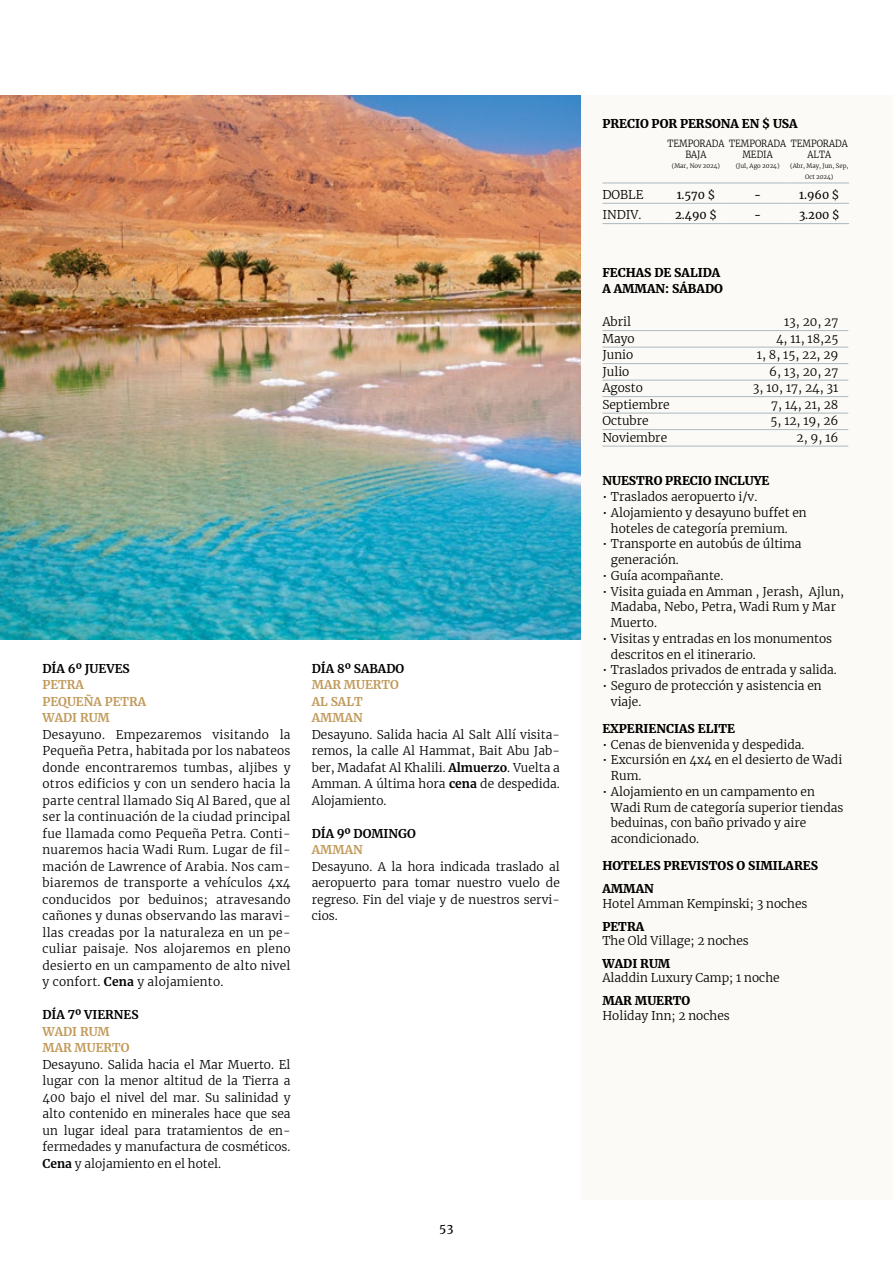
<style>
.page{position:relative;width:893px;height:1263px;background:#fff}
.page>*{position:absolute;margin:0;border:0;box-sizing:border-box;transform-origin:0 0}
.t1{font:300 12px/16.5px "Merriweather";color:#000}
.t2{font:900 12px/16.5px "Merriweather";color:#000}
.t3{font:700 12px/16.5px "Merriweather";color:#c19a5a}
.t4{font:700 12px "Merriweather";color:#000}
.t5{font:12px "Merriweather";color:#000}
.t6{font:11.25px "Merriweather";color:#000}
.t7{font:300 9.75px/10.5px "Merriweather";color:#000;text-align:center;scale:.9 1}
.t8{font:300 6px/10.5px "Merriweather";color:#000;text-align:center}
.s1{font-weight:700}
</style>
<div class="page">
<img style="left:0;top:95px;width:581px;height:545px">
<div style="left:581px;top:95px;width:312px;height:1104px;background:#fcfaf6"></div>
<hr style="left:602px;top:330px;width:246px;height:1px;background:#acb9c1">
<hr style="left:602px;top:347px;width:246px;height:1px;background:#acb9c1">
<hr style="left:602px;top:363px;width:246px;height:1px;background:#acb9c1">
<hr style="left:602px;top:380px;width:246px;height:1px;background:#acb9c1">
<hr style="left:602px;top:396px;width:246px;height:1px;background:#acb9c1">
<hr style="left:602px;top:413px;width:246px;height:1px;background:#acb9c1">
<hr style="left:602px;top:429px;width:246px;height:1px;background:#acb9c1">
<hr style="left:602px;top:446px;width:246px;height:1px;background:#acb9c1">
<hr style="left:602px;top:183px;width:64px;height:1px;background:#acb9c1">
<hr style="left:666px;top:183px;width:60px;height:1px;background:#acb9c1">
<hr style="left:726px;top:183px;width:63px;height:1px;background:#acb9c1">
<hr style="left:789px;top:183px;width:60px;height:1px;background:#acb9c1">
<hr style="left:602px;top:203px;width:64px;height:1px;background:#acb9c1">
<hr style="left:666px;top:203px;width:60px;height:1px;background:#acb9c1">
<hr style="left:726px;top:203px;width:63px;height:1px;background:#acb9c1">
<hr style="left:789px;top:203px;width:60px;height:1px;background:#acb9c1">
<hr style="left:602px;top:223px;width:64px;height:1px;background:#acb9c1">
<hr style="left:666px;top:223px;width:60px;height:1px;background:#acb9c1">
<hr style="left:726px;top:223px;width:63px;height:1px;background:#acb9c1">
<hr style="left:789px;top:223px;width:60px;height:1px;background:#acb9c1">
<p class="t4" style="left:43px;top:660px;width:89px">DÍA 6º JUEVES</p>
<p class="t3" style="left:43px;top:676px;width:105px">PETRA<br>PEQUEÑA PETRA<br>WADI RUM</p>
<p class="t1" style="left:43px;top:726px;width:250px;text-align:justify">Desayuno. Empezaremos visitando la Pequeña Petra, habitada por los nabateos donde encontraremos tumbas, aljibes y otros edificios y con un sendero hacia la parte central llamado Siq Al Bared, que al ser la continuación de la ciudad principal fue llamada como Pequeña Petra. Conti&shy;nuaremos hacia Wadi Rum. Lugar de fil&shy;mación de Lawrence of Arabia. Nos cam&shy;biaremos de transporte a vehículos 4x4 conducidos por beduinos; atravesando cañones y dunas observando las maravi&shy;llas creadas por la naturaleza en un pe&shy;culiar paisaje. Nos alojaremos en pleno desierto en un campamento de alto nivel y confort. <span class="s1">Cena</span> y alojamiento.</p>
<p class="t4" style="left:43px;top:1006px;width:98px">DÍA 7º VIERNES</p>
<p class="t3" style="left:43px;top:1023px;width:89px">WADI RUM<br>MAR MUERTO</p>
<p class="t1" style="left:43px;top:1056px;width:250px;text-align:justify">Desayuno. Salida hacia el Mar Muerto. El lugar con la menor altitud de la Tierra a 400 bajo el nivel del mar. Su salinidad y alto contenido en minerales hace que sea un lugar ideal para tratamientos de en&shy;fermedades y manufactura de cosméticos.<br><span class="s1">Cena</span> y alojamiento en el hotel.</p>
<p class="t4" style="left:312px;top:660px;width:94px">DÍA 8º SABADO</p>
<p class="t3" style="left:312px;top:676px;width:89px">MAR MUERTO<br>AL SALT<br>AMMAN</p>
<p class="t1" style="left:312px;top:726px;width:250px;text-align:justify">Desayuno. Salida hacia Al Salt Allí visita&shy;remos, la calle Al Hammat, Bait Abu Jab&shy;ber, Madafat Al Khalili. <span class="s1">Almuerzo</span>. Vuelta a Amman. A última hora <span class="s1">cena</span> de despedida.<br>Alojamiento.</p>
<p class="t4" style="left:312px;top:825px;width:106px">DÍA 9º DOMINGO</p>
<p class="t3" style="left:312px;top:841px;width:52px">AMMAN</p>
<p class="t1" style="left:312px;top:858px;width:250px;text-align:justify">Desayuno. A la hora indicada traslado al aeropuerto para tomar nuestro vuelo de regreso. Fin del viaje y de nuestros servi&shy;cios.</p>
<p class="t5" style="left:439px;top:1221px;width:16px">53</p>
<p class="t2" style="left:602px;top:115px;width:197px">PRECIO POR PERSONA EN $ USA</p>
<p class="t7" style="left:667px;top:138px;width:65px">TEMPORADA<br>BAJA</p>
<p class="t8" style="left:672px;top:161px;width:50px">(Mar, Nov 2024)</p>
<p class="t7" style="left:729px;top:138px;width:65px">TEMPORADA<br>MEDIA</p>
<p class="t8" style="left:736px;top:161px;width:45px">(Jul, Ago 2024)</p>
<p class="t7" style="left:791px;top:138px;width:65px">TEMPORADA<br>ALTA</p>
<p class="t8" style="left:790px;top:161px;width:60px">(Abr, May, Jun, Sep,<br>Oct 2024)</p>
<p class="t1" style="left:602px;top:186px;width:43px">DOBLE</p>
<p class="t6" style="left:677px;top:187px;width:40px">1.570 $</p>
<p class="t6" style="left:754px;top:187px;width:9px">-</p>
<p class="t6" style="left:799px;top:187px;width:42px">1.960 $</p>
<p class="t1" style="left:602px;top:206px;width:41px">INDIV.</p>
<p class="t6" style="left:675px;top:207px;width:43px">2.490 $</p>
<p class="t6" style="left:754px;top:207px;width:9px">-</p>
<p class="t6" style="left:799px;top:207px;width:42px">3.200 $</p>
<p class="t2" style="left:602px;top:264px;width:122px">FECHAS DE SALIDA<br>A AMMAN: SÁBADO</p>
<p class="t1" style="left:602px;top:313px;width:30px">Abril</p>
<p class="t1" style="left:784px;top:313px;width:56px">13, 20, 27</p>
<p class="t1" style="left:602px;top:330px;width:34px">Mayo</p>
<p class="t1" style="left:776px;top:330px;width:64px">4, 11, 18,25</p>
<p class="t1" style="left:602px;top:346px;width:32px">Junio</p>
<p class="t1" style="left:757px;top:346px;width:83px">1, 8, 15, 22, 29</p>
<p class="t1" style="left:602px;top:363px;width:29px">Julio</p>
<p class="t1" style="left:769px;top:363px;width:71px">6, 13, 20, 27</p>
<p class="t1" style="left:602px;top:379px;width:42px">Agosto</p>
<p class="t1" style="left:753px;top:379px;width:87px">3, 10, 17, 24, 31</p>
<p class="t1" style="left:602px;top:396px;width:69px">Septiembre</p>
<p class="t1" style="left:771px;top:396px;width:69px">7, 14, 21, 28</p>
<p class="t1" style="left:602px;top:412px;width:48px">Octubre</p>
<p class="t1" style="left:770px;top:412px;width:69px">5, 12, 19, 26</p>
<p class="t1" style="left:602px;top:429px;width:66px">Noviembre</p>
<p class="t1" style="left:797px;top:429px;width:43px">2, 9, 16</p>
<p class="t2" style="left:602px;top:472px;width:169px">NUESTRO PRECIO INCLUYE</p>
<p class="t1" style="left:602px;top:488px;width:156px">• Traslados aeropuerto i/v.</p>
<p class="t1" style="left:611px;top:504px;width:197px;line-height:15.8px;text-indent:-9px">• Alojamiento y desayuno buffet en hoteles de categoría premium.</p>
<p class="t1" style="left:611px;top:536px;width:192px;line-height:15.8px;text-indent:-9px">• Transporte en autobús de última generación.</p>
<p class="t1" style="left:602px;top:567px;width:122px">• Guía acompañante.</p>
<p class="t1" style="left:611px;top:583px;width:235px;line-height:15.8px;text-indent:-9px">• Visita guiada en Amman , Jerash, Ajlun,<br>Madaba, Nebo, Petra, Wadi Rum y Mar<br>Muerto.</p>
<p class="t1" style="left:611px;top:630px;width:223px;line-height:15.8px;text-indent:-9px">• Visitas y entradas en los monumentos descritos en el itinerario.</p>
<p class="t1" style="left:602px;top:661px;width:236px">• Traslados privados de entrada y salida.</p>
<p class="t1" style="left:611px;top:677px;width:212px;line-height:15.8px;text-indent:-9px">• Seguro de protección y asistencia en viaje.</p>
<p class="t2" style="left:602px;top:720px;width:134px">EXPERIENCIAS ELITE</p>
<p class="t1" style="left:602px;top:736px;width:204px">• Cenas de bienvenida y despedida.</p>
<p class="t1" style="left:611px;top:752px;width:233px;line-height:15.8px;text-indent:-9px">• Excursión en 4x4 en el desierto de Wadi<br>Rum.</p>
<p class="t1" style="left:611px;top:783px;width:234px;line-height:15.8px;text-indent:-9px">• Alojamiento en un campamento en<br>Wadi Rum de categoría superior tiendas beduinas, con baño privado y aire acondicionado.</p>
<p class="t2" style="left:602px;top:854px;width:217px;line-height:23px">HOTELES PREVISTOS O SIMILARES<br>AMMAN</p>
<p class="t1" style="left:602px;top:895px;width:207px">Hotel Amman Kempinski; 3 noches</p>
<p class="t2" style="left:602px;top:917px;width:43px">PETRA</p>
<p class="t1" style="left:602px;top:932px;width:148px">The Old Village; 2 noches</p>
<p class="t2" style="left:602px;top:955px;width:69px">WADI RUM</p>
<p class="t1" style="left:602px;top:969px;width:179px">Aladdin Luxury Camp; 1 noche</p>
<p class="t2" style="left:602px;top:992px;width:89px">MAR MUERTO</p>
<p class="t1" style="left:602px;top:1006px;width:129px">Holiday Inn; 2 noches</p>
</div>
